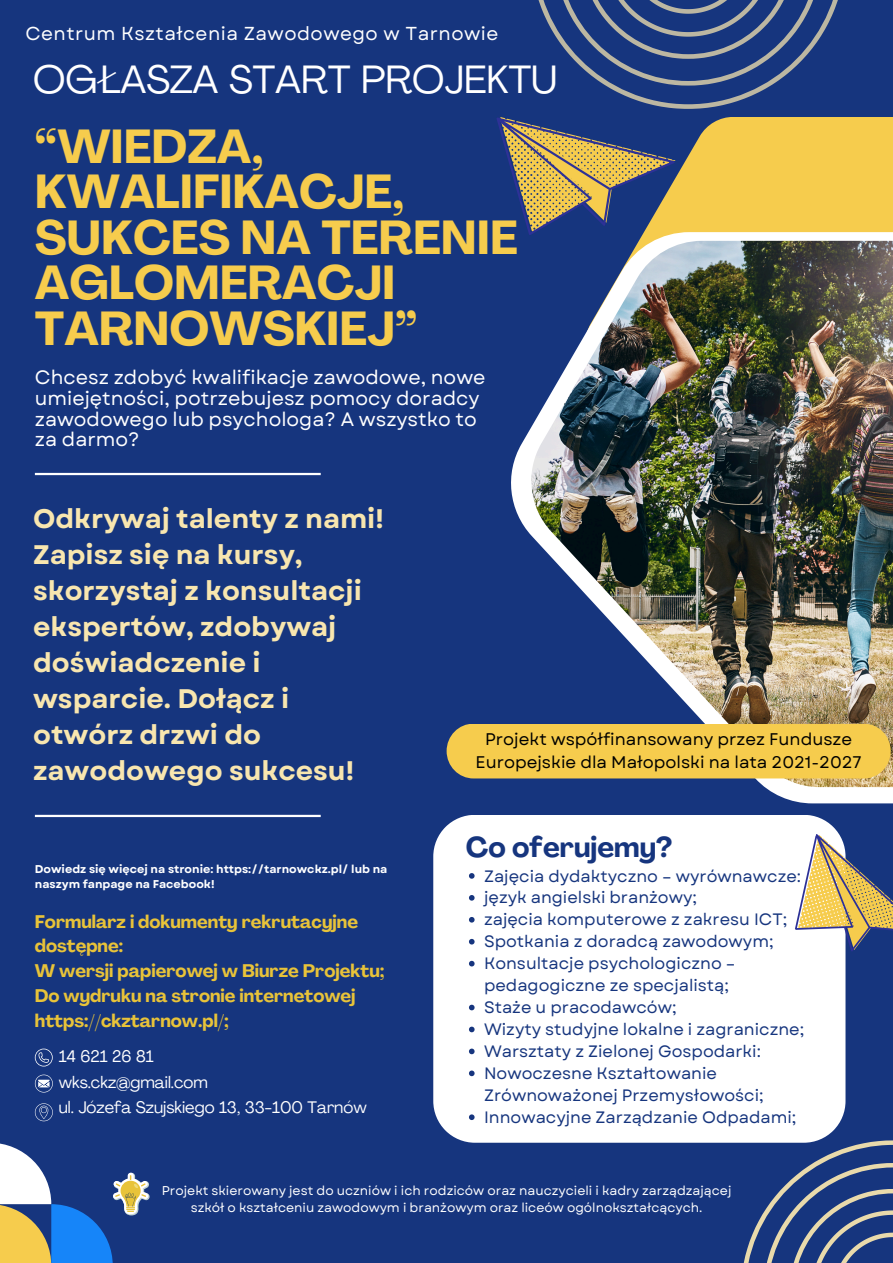
<style>
.page{position:relative;width:893px;height:1263px;background:#16357e}
.page>*{position:absolute;margin:0;border:0;box-sizing:border-box;transform-origin:0 0}
.t1{font:700 47.03px/45.6px "Agrandir";color:#f6cc4d}
.t2{font:38.92px "Agrandir";color:#fff}
.t3{font:700 28.28px "Agrandir";color:#16357e}
.t4{font:700 26.85px/36px "Garet";color:#f8e6af}
.t5{font:19.42px/20.9px "Garet";color:#fff}
.t6{font:18.75px "Garet";letter-spacing:.025em;color:#fff}
.t7{font:700 18px/24.8px "Agrandir";color:#e8c339}
.t8{font:16.88px/23.1px "Garet";color:#000;text-align:center}
.t9{font:16.5px/21.9px "Garet";color:#16357e}
.t10{font:16.5px/25.9px "Agrandir";color:#fff}
.t11{font:12.75px/16.9px "Garet";color:#fff;text-align:center}
.t12{font:700 11.32px/15.8px "Garet";color:#fff}
</style>
<div class="page">
<svg style="left:538px;top:0;width:300px;height:109px"></svg>
<div style="left:584px;top:117px;width:309px;height:452px;background:#f6cc4d"></div>
<svg style="left:511px;top:232px;width:382px;height:571px"></svg>
<img style="left:531px;top:241px;width:362px;height:546px">
<hr style="left:35px;top:815px;width:286px;height:2px;background:#fff">
<div style="left:433px;top:815px;width:412px;height:328px;background:#fff"></div>
<svg style="left:741px;top:1140px;width:152px;height:123px"></svg>
<hr style="left:35px;top:473px;width:286px;height:2px;background:#fff">
<svg style="left:0;top:1143px;width:150px;height:120px"></svg>
<svg style="left:497px;top:117px;width:178px;height:118px"></svg>
<svg style="left:469px;top:873px;width:5px;height:6px"></svg>
<svg style="left:469px;top:895px;width:5px;height:6px"></svg>
<svg style="left:469px;top:917px;width:5px;height:5px"></svg>
<svg style="left:469px;top:939px;width:5px;height:5px"></svg>
<svg style="left:469px;top:961px;width:5px;height:5px"></svg>
<svg style="left:469px;top:1005px;width:5px;height:5px"></svg>
<svg style="left:469px;top:1027px;width:5px;height:5px"></svg>
<svg style="left:469px;top:1048px;width:5px;height:6px"></svg>
<svg style="left:469px;top:1070px;width:5px;height:6px"></svg>
<svg style="left:469px;top:1114px;width:5px;height:6px"></svg>
<div style="left:446px;top:724px;width:444px;height:54px;background:#f6cc4d;border-radius:27px"></div>
<svg style="left:771px;top:834px;width:122px;height:151px"></svg>
<svg style="left:35px;top:1048px;width:18px;height:18px"></svg>
<svg style="left:35px;top:1074px;width:18px;height:18px"></svg>
<svg style="left:35px;top:1103px;width:18px;height:18px"></svg>
<p class="t6" style="left:25px;top:20px;width:474px">Centrum Kształcenia Zawodowego w Tarnowie</p>
<p class="t2" style="left:33px;top:63px;width:526px">OGŁASZA START PROJEKTU</p>
<p class="t1" style="left:35px;top:128px;width:484px">“WIEDZA,<br>KWALIFIKACJE,<br>SUKCES NA TERENIE<br>AGLOMERACJI<br>TARNOWSKIEJ”</p>
<p class="t5" style="left:35px;top:367px;width:452px">Chcesz zdobyć kwalifikacje zawodowe, nowe umiejętności, potrzebujesz pomocy doradcy zawodowego lub psychologa? A wszystko to za darmo?</p>
<h5 class="t4" style="left:33px;top:501px;width:352px">Odkrywaj talenty z nami!<br>Zapisz się na kursy, skorzystaj z konsultacji ekspertów, zdobywaj doświadczenie i wsparcie. Dołącz i otwórz drzwi do zawodowego sukcesu!</h5>
<p class="t12" style="left:35px;top:861px;width:354px">Dowiedz się więcej na stronie: https://tarnowckz.pl/ lub na naszym fanpage na Facebook!</p>
<p class="t7" style="left:35px;top:911px;width:351px">Formularz i dokumenty rekrutacyjne dostępne:<br>W wersji papierowej w Biurze Projektu;<br>Do wydruku na stronie internetowej https://ckztarnow.pl/;</p>
<p class="t10" style="left:59px;top:1044px;width:309px">14 621 26 81<br>wks.ckz@gmail.com<br>ul. Józefa Szujskiego 13, 33-100 Tarnów</p>
<p class="t8" style="left:475px;top:728px;width:388px">Projekt współfinansowany przez Fundusze<br>Europejskie dla Małopolski na lata 2021-2027</p>
<p class="t3" style="left:466px;top:836px;width:208px">Co oferujemy?</p>
<h2 class="t9" style="left:484px;top:865px;width:318px">Zajęcia dydaktyczno – wyrównawcze:</h2>
<p class="t9" style="left:484px;top:887px;width:214px">język angielski branżowy;</p>
<h1 class="t9" style="left:484px;top:909px;width:305px">zajęcia komputerowe z zakresu ICT;</h1>
<p class="t9" style="left:484px;top:931px;width:291px">Spotkania z doradcą zawodowym;</p>
<h5 class="t9" style="left:484px;top:953px;width:253px">Konsultacje psychologiczno – pedagogiczne ze specjalistą;</h5>
<h3 class="t9" style="left:484px;top:996px;width:194px">Staże u pracodawców;</h3>
<h6 class="t9" style="left:484px;top:1018px;width:322px">Wizyty studyjne lokalne i zagraniczne;</h6>
<h3 class="t9" style="left:484px;top:1040px;width:278px">Warsztaty z Zielonej Gospodarki:</h3>
<p class="t9" style="left:484px;top:1062px;width:281px">Nowoczesne Kształtowanie<br>Zrównoważonej Przemysłowości;</p>
<p class="t9" style="left:484px;top:1106px;width:314px">Innowacyjne Zarządzanie Odpadami;</p>
<p class="t11" style="left:162px;top:1182px;width:571px">Projekt skierowany jest do uczniów i ich rodziców oraz nauczycieli i kadry zarządzającej szkół o kształceniu zawodowym i branżowym oraz liceów ogólnokształcących.</p>
</div>
